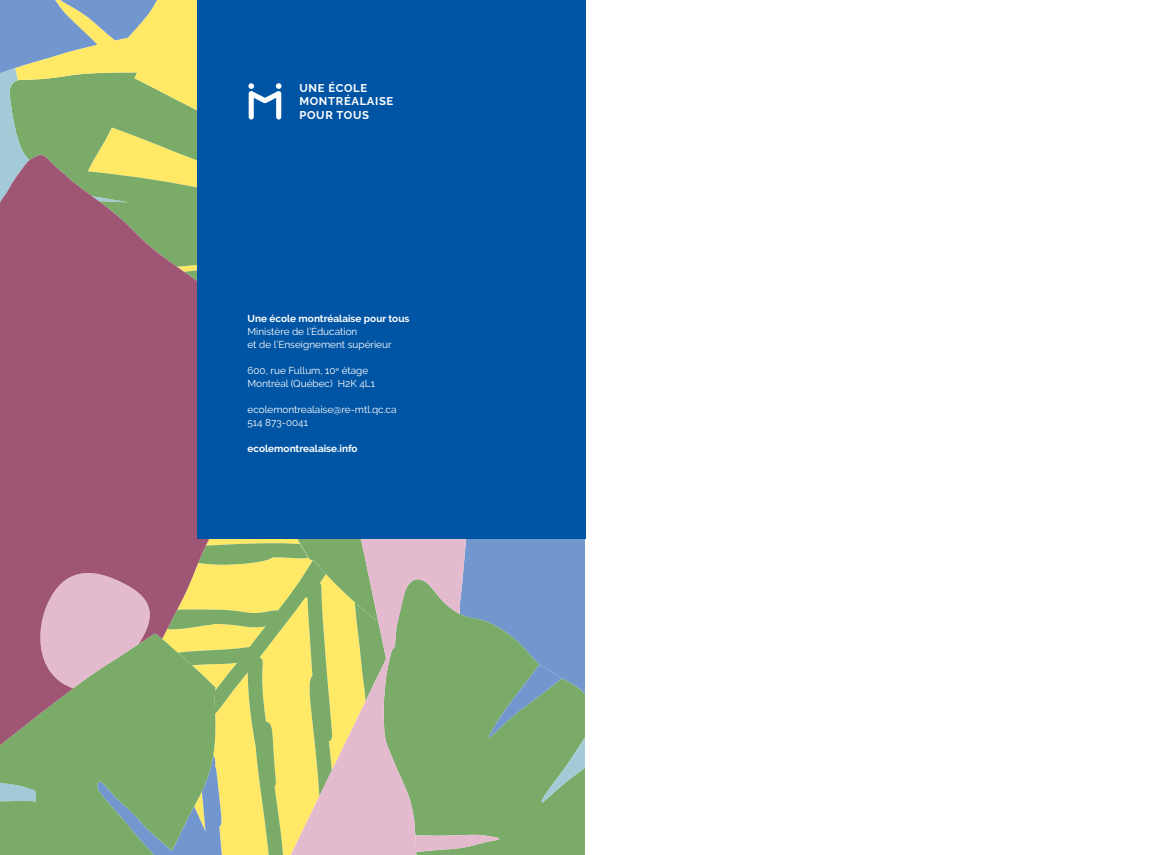
<style>
.page{position:relative;width:1170px;height:855px;background:#fff}
.page>*{position:absolute;margin:0;border:0;box-sizing:border-box;transform-origin:0 0}
.t1{font:700 11.25px/13.5px "Raleway";letter-spacing:.06em;color:#fff}
.t2{font:10px/13px "Raleway";color:#fff}
.t3{font:700 10px "Raleway";color:#fff}
</style>
<div class="page">
<svg style="left:387px;top:539px;width:198px;height:316px;background:#87a88f"></svg>
<div style="left:197px;top:0;width:388px;height:539px;background:#0054a4"></div>
<svg style="left:0;top:0;width:387px;height:855px"></svg>
<p class="t1" style="left:299px;top:81px;width:96px">UNE ÉCOLE<br>MONTRÉALAISE<br>POUR TOUS</p>
<p class="t3" style="left:248px;top:313px;width:164px">Une école montréalaise pour tous</p>
<p class="t2" style="left:248px;top:325px;width:146px">Ministère de l’Éducation<br>et de l’Enseignement supérieur</p>
<p class="t2" style="left:248px;top:364px;width:129px">600, rue Fullum, 10<sup>e</sup> étage<br>Montréal (Québec) H2K 4L1</p>
<p class="t2" style="left:248px;top:403px;width:151px">ecolemontrealaise@re-mtl.qc.ca<br>514 873-0041</p>
<p class="t3" style="left:248px;top:443px;width:112px">ecolemontrealaise.info</p>
</div>
